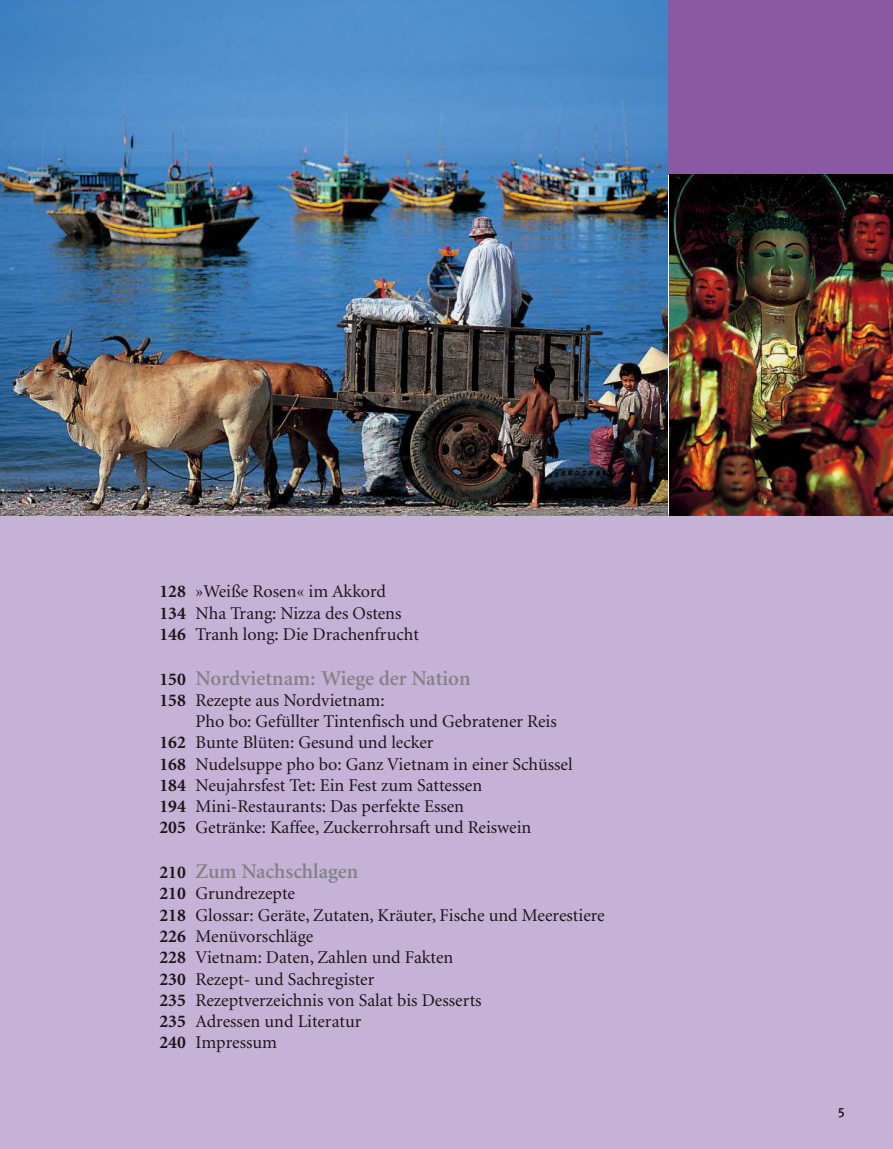
<style>
.page{position:relative;width:893px;height:1149px;background:#fff}
.page>*{position:absolute;margin:0;border:0;box-sizing:border-box;transform-origin:0 0}
.t1{font:600 21px "Minion";color:#808285}
.t2{font:18px/21.3px "Minion";color:#1a1718}
.t3{font:500 13.5px "Meta GU";color:#1a1718}
.s1{font-weight:700}
.s2{font-weight:700;font-size:18px;color:#1a1718}
</style>
<div class="page">
<div style="left:0;top:514px;width:893px;height:634px;background:#c7b2d7"></div>
<div style="left:668px;top:0;width:225px;height:174px;background:#8959a2"></div>
<img style="left:670px;top:174px;width:223px;height:341px">
<img style="left:0;top:0;width:668px;height:515px">
<p class="t2" style="left:159px;top:581px;width:261px"><span class="s1">128</span> »Weiße Rosen« im Akkord<br><span class="s1">134</span> Nha Trang: Nizza des Ostens<br><span class="s1">146</span> Tranh long: Die Drachenfrucht</p>
<p class="t1" style="left:159px;top:669px;width:313px"><span class="s2">150</span> Nordvietnam: Wiege der Nation</p>
<p class="t2" style="left:159px;top:690px;width:227px"><span class="s1">158</span> Rezepte aus Nordvietnam:</p>
<p class="t2" style="left:196px;top:711px;width:363px">Pho bo: Gefüllter Tintenfisch und Gebratener Reis</p>
<p class="t2" style="left:159px;top:732px;width:276px"><span class="s1">162</span> Bunte Blüten: Gesund und lecker</p>
<p class="t2" style="left:159px;top:753px;width:415px"><span class="s1">168</span> Nudelsuppe pho bo: Ganz Vietnam in einer Schüssel</p>
<p class="t2" style="left:159px;top:775px;width:324px"><span class="s1">184</span> Neujahrsfest Tet: Ein Fest zum Sattessen</p>
<p class="t2" style="left:159px;top:796px;width:306px"><span class="s1">194</span> Mini-Restaurants: Das perfekte Essen</p>
<p class="t2" style="left:159px;top:817px;width:373px"><span class="s1">205</span> Getränke: Kaffee, Zuckerrohrsaft und Reiswein</p>
<p class="t1" style="left:159px;top:862px;width:200px"><span class="s2">210</span> Zum Nachschlagen</p>
<p class="t2" style="left:159px;top:883px;width:447px"><span class="s1">210</span> Grundrezepte<br><span class="s1">218</span> Glossar: Geräte, Zutaten, Kräuter, Fische und Meerestiere<br><span class="s1">226</span> Menüvorschläge<br><span class="s1">228</span> Vietnam: Daten, Zahlen und Fakten<br><span class="s1">230</span> Rezept- und Sachregister<br><span class="s1">235</span> Rezeptverzeichnis von Salat bis Desserts<br><span class="s1">235</span> Adressen und Literatur<br><span class="s1">240</span> Impressum</p>
<p class="t3" style="left:838px;top:1104px;width:9px">5</p>
</div>
